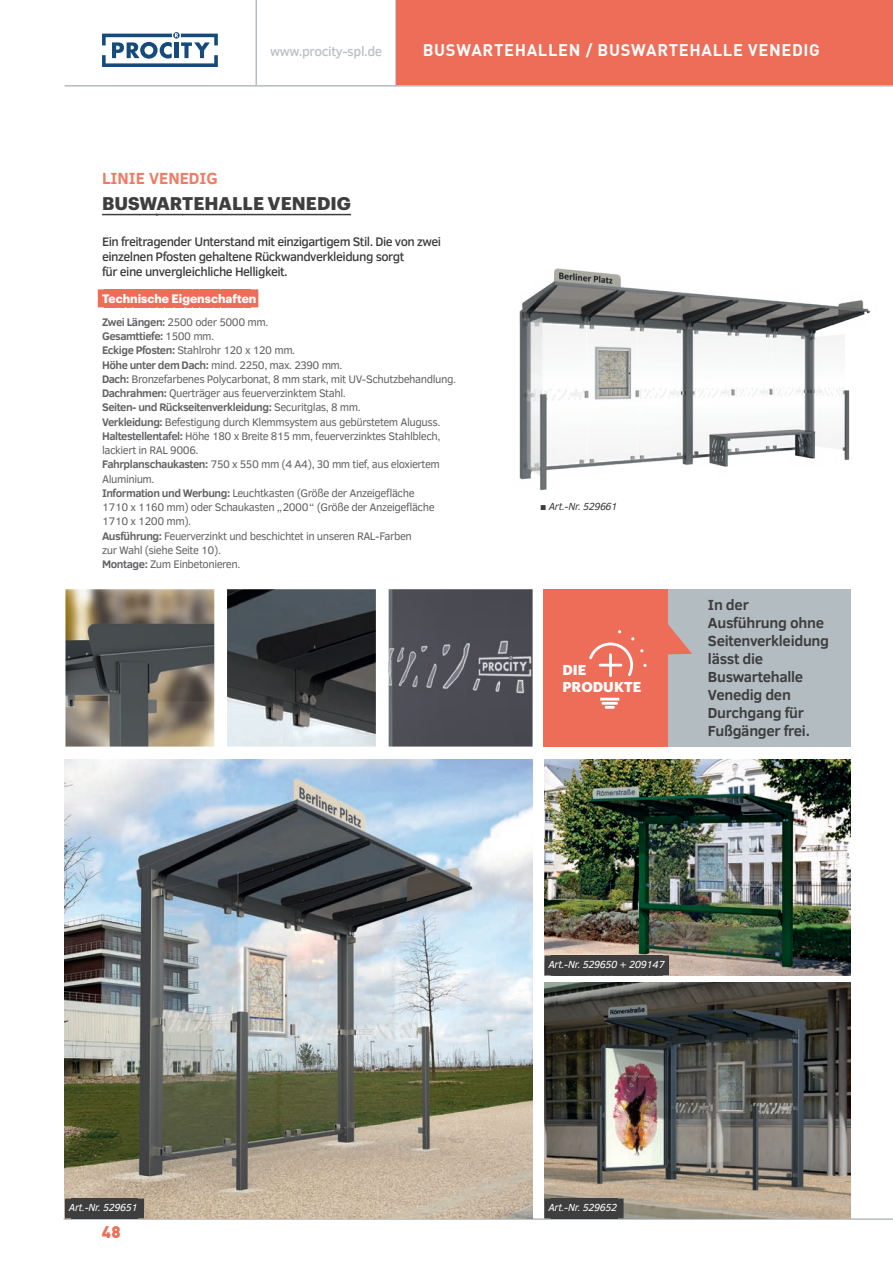
<style>
.page{position:relative;width:893px;height:1263px;background:#fff}
.page>*{position:absolute;margin:0;border:0;box-sizing:border-box;transform-origin:0 0}
.t1{font:700 18px "Graphik";letter-spacing:.005em;color:#3e3e3f}
.t2{font:700 16.5px "DIN Pro";letter-spacing:.04em;color:#fff}
.t3{font:700 16.5px "Clear Sans";color:#ef7b65}
.t4{font:900 16.5px "DIN Pro";color:#ee6d58}
.t5{font:700 15px/18px "Clear Sans";letter-spacing:-.02em;color:#3e3e3f}
.t6{font:700 13.95px/16.8px "Graphik";letter-spacing:.005em;color:#fff}
.t7{font:500 13.5px "Clear Sans";letter-spacing:-.03em;color:#bac1c6}
.t8{font:500 12.75px/15px "Clear Sans";letter-spacing:-.04em;color:#3e3e3f}
.t9{font:700 12px "Graphik";color:#fff}
.t10{font:11.25px/14.2px "Clear Sans";letter-spacing:-.04em;color:#636366}
.t11{font:italic 10.5px "Clear Sans";letter-spacing:-.03em;color:#fff}
.t12{font:italic 10.5px "Clear Sans";letter-spacing:-.03em;color:#3e3e3f}
.s1{font-weight:700}
</style>
<div class="page">
<svg style="left:102px;top:32px;width:116px;height:35px"></svg>
<hr style="left:255px;top:0;width:2px;height:86px;background:#b3bcc1">
<hr style="left:395px;top:0;width:2px;height:86px;background:#b3bcc1">
<div style="left:396px;top:0;width:497px;height:85px;background:#ee6d58"></div>
<hr style="left:65px;top:85px;width:828px;height:2px;background:#b3bcc1">
<hr style="left:64px;top:1218px;width:829px;height:2px;background:#b3bcc1">
<img style="left:65px;top:759px;width:468px;height:459px">
<div style="left:65px;top:1198px;width:79px;height:20px;background:#3e3e3f"></div>
<img style="left:544px;top:982px;width:306px;height:236px">
<div style="left:544px;top:1198px;width:80px;height:20px;background:#3e3e3f"></div>
<img style="left:544px;top:759px;width:306px;height:216px">
<div style="left:544px;top:955px;width:125px;height:20px;background:#3e3e3f"></div>
<hr style="left:102px;top:214px;width:249px;height:1px;background:#3e3e3f">
<div style="left:98px;top:289px;width:160px;height:18px;background:#ee6d58"></div>
<img style="left:389px;top:589px;width:144px;height:157px">
<img style="left:227px;top:589px;width:149px;height:157px">
<img style="left:65px;top:589px;width:149px;height:157px">
<div style="left:543px;top:589px;width:307px;height:157px;background:#b3bcc1"></div>
<div style="left:543px;top:589px;width:125px;height:157px;background:#ee6d58"></div>
<svg style="left:600px;top:698px;width:19px;height:2px"></svg>
<hr style="left:603px;top:702px;width:14px;height:3px;background:#fff">
<svg style="left:606px;top:706px;width:7px;height:3px"></svg>
<svg style="left:589px;top:624px;width:103px;height:53px"></svg>
<img style="left:519px;top:268px;width:352px;height:223px">
<p class="t7" style="left:270px;top:42px;width:114px">www.procity-spl.de</p>
<h2 class="t2" style="left:423px;top:39px;width:399px">BUSWARTEHALLEN / BUSWARTEHALLE VENEDIG</h2>
<h2 class="t3" style="left:102px;top:166px;width:117px">LINIE VENEDIG</h2>
<h1 class="t1" style="left:102px;top:189px;width:250px">BUSWARTEHALLE VENEDIG</h1>
<p class="t8" style="left:102px;top:234px;width:341px">Ein freitragender Unterstand mit einzigartigem Stil. Die von zwei einzelnen Pfosten gehaltene Rückwandverkleidung sorgt<br>für eine unvergleichliche Helligkeit.</p>
<p class="t9" style="left:102px;top:289px;width:156px">Technische Eigenschaften</p>
<p class="t10" style="left:102px;top:315px;width:356px"><span class="s1">Zwei Längen:</span> 2500 oder 5000 mm.<br><span class="s1">Gesamttiefe:</span> 1500 mm.<br><span class="s1">Eckige Pfosten:</span> Stahlrohr 120 x 120 mm.<br><span class="s1">Höhe unter dem Dach:</span> mind. 2250, max. 2390 mm.<br><span class="s1">Dach:</span> Bronzefarbenes Polycarbonat, 8 mm stark, mit UV-Schutzbehandlung.<br><span class="s1">Dachrahmen:</span> Querträger aus feuerverzinktem Stahl.<br><span class="s1">Seiten- und Rückseitenverkleidung:</span> Securitglas, 8 mm.<br><span class="s1">Verkleidung:</span> Befestigung durch Klemmsystem aus gebürstetem Aluguss.<br><span class="s1">Haltestellentafel:</span> Höhe 180 x Breite 815 mm, feuerverzinktes Stahlblech, lackiert in RAL 9006.<br><span class="s1">Fahrplanschaukasten:</span> 750 x 550 mm (4 A4), 30 mm tief, aus eloxiertem Aluminium.<br><span class="s1">Information und Werbung:</span> Leuchtkasten (Größe der Anzeigefläche<br>1710 x 1160 mm) oder Schaukasten „2000“ (Größe der Anzeigefläche 1710 x 1200 mm).<br><span class="s1">Ausführung:</span> Feuerverzinkt und beschichtet in unseren RAL-Farben<br>zur Wahl (siehe Seite 10).<br><span class="s1">Montage:</span> Zum Einbetonieren.</p>
<p class="t12" style="left:540px;top:499px;width:79px">■ Art.-Nr. 529661</p>
<p class="t6" style="left:562px;top:660px;width:81px">DIE<br>PRODUKTE</p>
<h3 class="t5" style="left:708px;top:595px;width:123px">In der<br>Ausführung ohne<br>Seitenverkleidung lässt die<br>Buswartehalle<br>Venedig den<br>Durchgang für<br>Fußgänger frei.</h3>
<p class="t11" style="left:548px;top:957px;width:118px">Art.-Nr. 529650 + 209147</p>
<p class="t11" style="left:69px;top:1200px;width:70px">Art.-Nr. 529651</p>
<p class="t11" style="left:548px;top:1200px;width:70px">Art.-Nr. 529652</p>
<h2 class="t4" style="left:102px;top:1221px;width:21px">48</h2>
</div>
